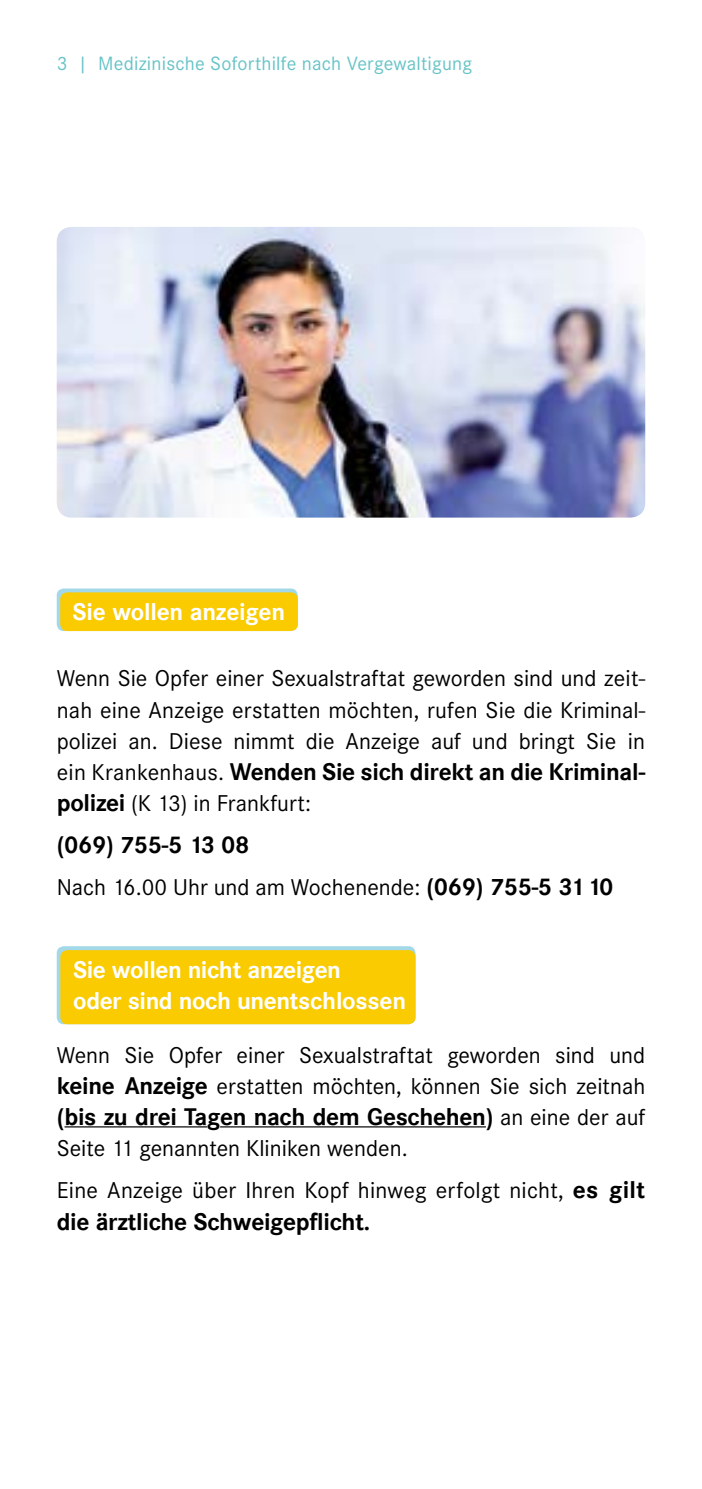
<style>
.page{position:relative;width:702px;height:1489px;background:#fff}
.page>*{position:absolute;margin:0;border:0;box-sizing:border-box;transform-origin:0 0}
.t1{font:23.75px/31.2px "Corporate S";color:#000}
.t2{font:700 23.75px "Corporate SBQ";letter-spacing:-.015em;color:#000}
.t3{font:700 23.75px/31.2px "Corporate SBQ";letter-spacing:-.02em;color:#fff}
.t4{font:20px "Corporate S";letter-spacing:.01em;color:#67c3c7}
.s1{font-family:"Corporate S";font-weight:400}
.s2{font-family:"Corporate SBQ";font-weight:700}
</style>
<div class="page">
<hr style="left:65px;top:1126px;width:142px;height:1px;background:#000">
<hr style="left:220px;top:1126px;width:266px;height:1px;background:#000">
<div style="left:57px;top:588px;width:241px;height:43px;background:#a2d8e8;border-radius:7px"></div>
<div style="left:60px;top:592px;width:238px;height:39px;background:#f9cb00;border-radius:7px"></div>
<div style="left:57px;top:946px;width:358px;height:78px;background:#a2d8e8;border-radius:7px"></div>
<div style="left:60px;top:950px;width:355px;height:74px;background:#f9cb00;border-radius:7px"></div>
<img style="left:57px;top:227px;width:588px;height:290px">
<p class="t4" style="left:57px;top:52px;width:417px">3 | Medizinische Soforthilfe nach Vergewaltigung</p>
<p class="t3" style="left:73px;top:597px;width:214px">Sie wollen anzeigen</p>
<p class="t1" style="left:57px;top:663px;width:590px;text-align:justify">Wenn Sie Opfer einer Sexualstraftat geworden sind und zeit&shy;nah eine Anzeige erstatten möchten, rufen Sie die Kriminal&shy;polizei an. Diese nimmt die Anzeige auf und bringt Sie in</p>
<p class="t2" style="left:57px;top:757px;width:590px"><span class="s1">ein Krankenhaus.</span> Wenden Sie sich direkt an die Kriminal-</p>
<p class="t1" style="left:57px;top:788px;width:256px"><span class="s2">polizei</span> (K 13) in Frankfurt:</p>
<p class="t2" style="left:57px;top:830px;width:194px">(069) 755-5 13 08</p>
<p class="t1" style="left:57px;top:871px;width:558px">Nach 16.00 Uhr und am Wochenende: <span class="s2">(069) 755-5 3110</span></p>
<p class="t3" style="left:73px;top:954px;width:334px">Sie wollen nicht anzeigen<br>oder sind noch unentschlossen</p>
<p class="t1" style="left:57px;top:1039px;width:590px">Wenn Sie Opfer einer Sexualstraftat geworden sind und <span class="s2">keine Anzeige</span> erstatten möchten, können Sie sich zeitnah</p>
<p class="t2" style="left:57px;top:1102px;width:590px">(bis zu drei Tagen nach dem Geschehen) <span class="s1">an eine der auf</span></p>
<p class="t1" style="left:57px;top:1127px;width:590px;line-height:41.8px">Seite 11 genannten Kliniken wenden.<br>Eine Anzeige über Ihren Kopf hinweg erfolgt nicht, <span class="s2">es gilt</span></p>
<p class="t2" style="left:57px;top:1206px;width:315px">die ärztliche Schweigepflicht.</p>
</div>
